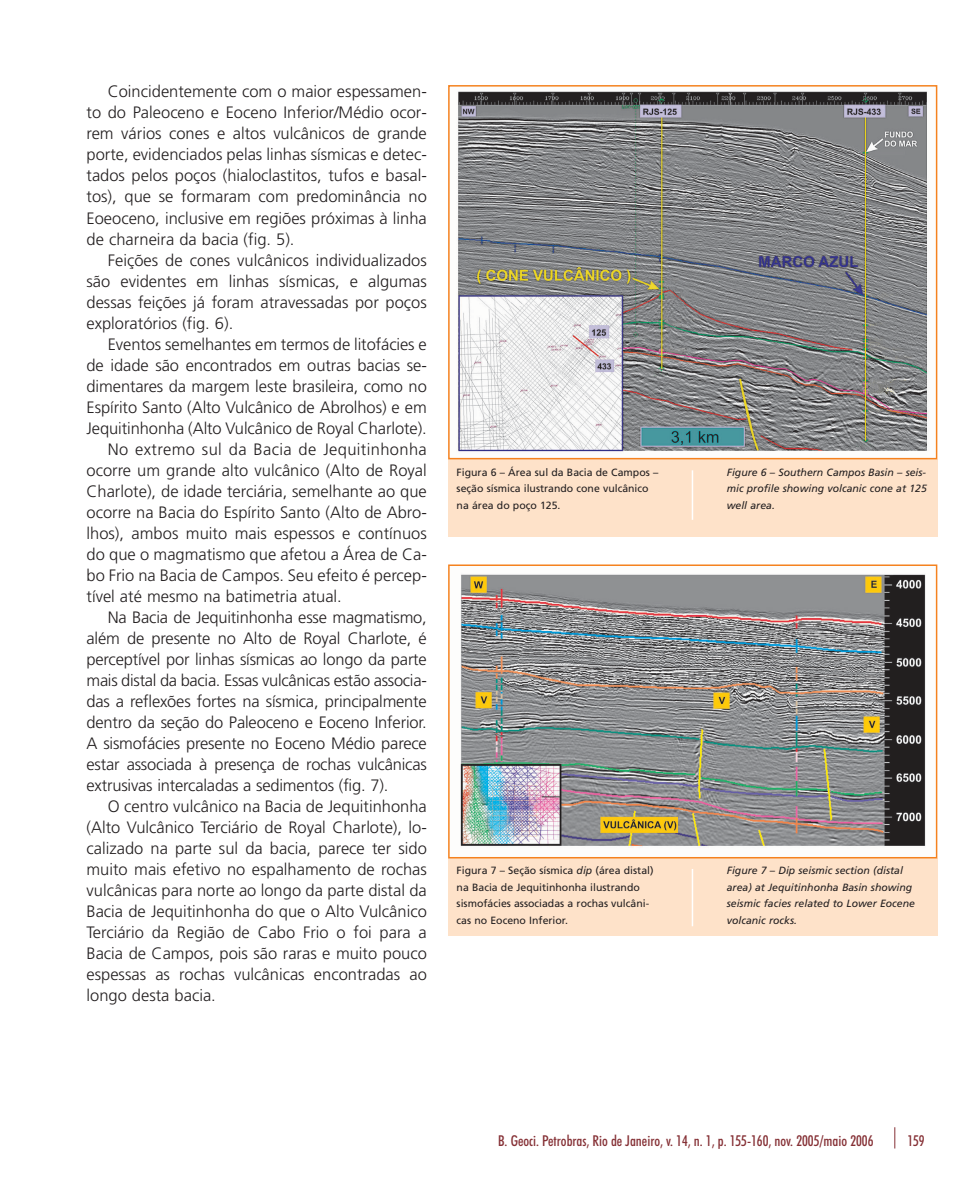
<style>
.page{position:relative;width:977px;height:1190px;background:#fff}
.page>*{position:absolute;margin:0;border:0;box-sizing:border-box;transform-origin:0 0}
.t1{font:300 16.5px/21px "Frutiger";color:#231f20;text-align:justify}
.t2{font:300 16.5px "Frutiger";letter-spacing:.02em;color:#231f20}
.t3{font:500 condensed 15px "Futura BT";color:#853035}
.t4{font:10.5px/16.5px "Frutiger";color:#231f20}
.t5{font:italic 10.5px/16.5px "Frutiger";color:#231f20;text-align:justify}
.s1{font-style:italic}
</style>
<div class="page">
<svg style="left:894px;top:1127px;width:1px;height:21px"></svg>
<div style="left:448px;top:459px;width:489px;height:78px;background:#fee2c9"></div>
<hr style="left:691px;top:470px;width:2px;height:50px;background:#fff">
<div style="left:448px;top:858px;width:489px;height:77px;background:#fee2c9"></div>
<hr style="left:691px;top:869px;width:2px;height:57px;background:#fff">
<img style="left:457px;top:91px;width:472px;height:361px">
<div style="left:448px;top:85px;width:489px;height:374px;border:2px solid #f5821f"></div>
<img style="left:460px;top:574px;width:466px;height:274px">
<div style="left:448px;top:564px;width:489px;height:294px;border:2px solid #f5821f"></div>
<p class="t1" style="left:86px;top:82px;width:342px;text-indent:21px">Coincidentemente com o maior espessamen&shy;to do Paleoceno e Eoceno Inferior/Médio ocor&shy;rem vários cones e altos vulcânicos de grande porte, evidenciados pelas linhas sísmicas e detec&shy;tados pelos poços (hialoclastitos, tufos e basal&shy;tos), que se formaram com predominância no Eoeoceno, inclusive em regiões próximas à linha de charneira da bacia (fig. 5).</p>
<p class="t1" style="left:86px;top:250px;width:342px;text-indent:21px">Feições de cones vulcânicos individualizados são evidentes em linhas sísmicas, e algumas dessas feições já foram atravessadas por poços exploratórios (fig. 6).</p>
<p class="t1" style="left:108px;top:334px;width:320px">Eventos semelhantes em termos de litofácies e</p>
<p class="t1" style="left:86px;top:355px;width:342px">de idade são encontrados em outras bacias se-</p>
<p class="t1" style="left:86px;top:376px;width:342px">dimentares da margem leste brasileira, como no</p>
<p class="t1" style="left:86px;top:397px;width:342px">Espírito Santo (Alto Vulcânico de Abrolhos) e em</p>
<p class="t1" style="left:86px;top:418px;width:342px">Jequitinhonha (Alto Vulcânico de Royal Charlote).</p>
<p class="t2" style="left:108px;top:442px;width:320px">No extremo sul da Bacia de Jequitinhonha</p>
<p class="t1" style="left:86px;top:460px;width:342px">ocorre um grande alto vulcânico (Alto de Royal</p>
<p class="t1" style="left:86px;top:481px;width:342px">Charlote), de idade terciária, semelhante ao que</p>
<p class="t1" style="left:86px;top:502px;width:342px">ocorre na Bacia do Espírito Santo (Alto de Abro-</p>
<p class="t1" style="left:86px;top:523px;width:342px">lhos), ambos muito mais espessos e contínuos</p>
<p class="t1" style="left:86px;top:544px;width:342px">do que o magmatismo que afetou a Área de Ca-</p>
<p class="t1" style="left:86px;top:565px;width:342px">bo Frio na Bacia de Campos. Seu efeito é percep-</p>
<p class="t1" style="left:86px;top:586px;width:257px">tível até mesmo na batimetria atual.</p>
<p class="t1" style="left:108px;top:607px;width:320px">Na Bacia de Jequitinhonha esse magmatismo,</p>
<p class="t1" style="left:86px;top:628px;width:342px">além de presente no Alto de Royal Charlote, é</p>
<p class="t1" style="left:86px;top:649px;width:342px">perceptível por linhas sísmicas ao longo da parte</p>
<p class="t1" style="left:86px;top:670px;width:342px">mais distal da bacia. Essas vulcânicas estão associa-</p>
<p class="t1" style="left:86px;top:691px;width:342px">das a reflexões fortes na sísmica, principalmente</p>
<p class="t1" style="left:86px;top:712px;width:342px">dentro da seção do Paleoceno e Eoceno Inferior.</p>
<p class="t1" style="left:86px;top:733px;width:342px">A sismofácies presente no Eoceno Médio parece</p>
<p class="t1" style="left:86px;top:754px;width:342px">estar associada à presença de rochas vulcânicas</p>
<p class="t1" style="left:86px;top:775px;width:303px">extrusivas intercaladas a sedimentos (fig. 7).</p>
<p class="t1" style="left:108px;top:796px;width:320px">O centro vulcânico na Bacia de Jequitinhonha</p>
<p class="t1" style="left:86px;top:817px;width:342px">(Alto Vulcânico Terciário de Royal Charlote), lo-</p>
<p class="t1" style="left:86px;top:838px;width:342px">calizado na parte sul da bacia, parece ter sido</p>
<p class="t1" style="left:86px;top:859px;width:342px">muito mais efetivo no espalhamento de rochas</p>
<p class="t1" style="left:86px;top:880px;width:342px">vulcânicas para norte ao longo da parte distal da</p>
<p class="t1" style="left:86px;top:901px;width:342px">Bacia de Jequitinhonha do que o Alto Vulcânico</p>
<p class="t1" style="left:86px;top:922px;width:342px">Terciário da Região de Cabo Frio o foi para a</p>
<p class="t1" style="left:86px;top:943px;width:342px">Bacia de Campos, pois são raras e muito pouco</p>
<p class="t1" style="left:86px;top:964px;width:342px">espessas as rochas vulcânicas encontradas ao</p>
<p class="t1" style="left:86px;top:985px;width:131px">longo desta bacia.</p>
<p class="t4" style="left:456px;top:465px;width:203px">Figura 6 – Área sul da Bacia de Campos – seção sísmica ilustrando cone vulcânico na área do poço 125.</p>
<p class="t5" style="left:726px;top:465px;width:202px">Figure 6 – Southern Campos Basin – seis&shy;mic profile showing volcanic cone at 125 well area.</p>
<p class="t4" style="left:456px;top:863px;width:198px">Figura 7 – Seção sísmica <span class="s1">dip</span> (área distal) na Bacia de Jequitinhonha ilustrando sismofácies associadas a rochas vulcâni&shy;cas no Eoceno Inferior.</p>
<p class="t5" style="left:726px;top:863px;width:190px;text-align:left">Figure 7 – Dip seismic section (distal area) at Jequitinhonha Basin showing seismic facies related to Lower Eocene volcanic rocks.</p>
<p class="t3" style="left:498px;top:1135px;width:377px">B. Geoci. Petrobras, Rio de Janeiro, v. 14, n. 1, p. 155-160, nov. 2005/maio 2006</p>
<p class="t3" style="left:907px;top:1135px;width:19px">159</p>
</div>
